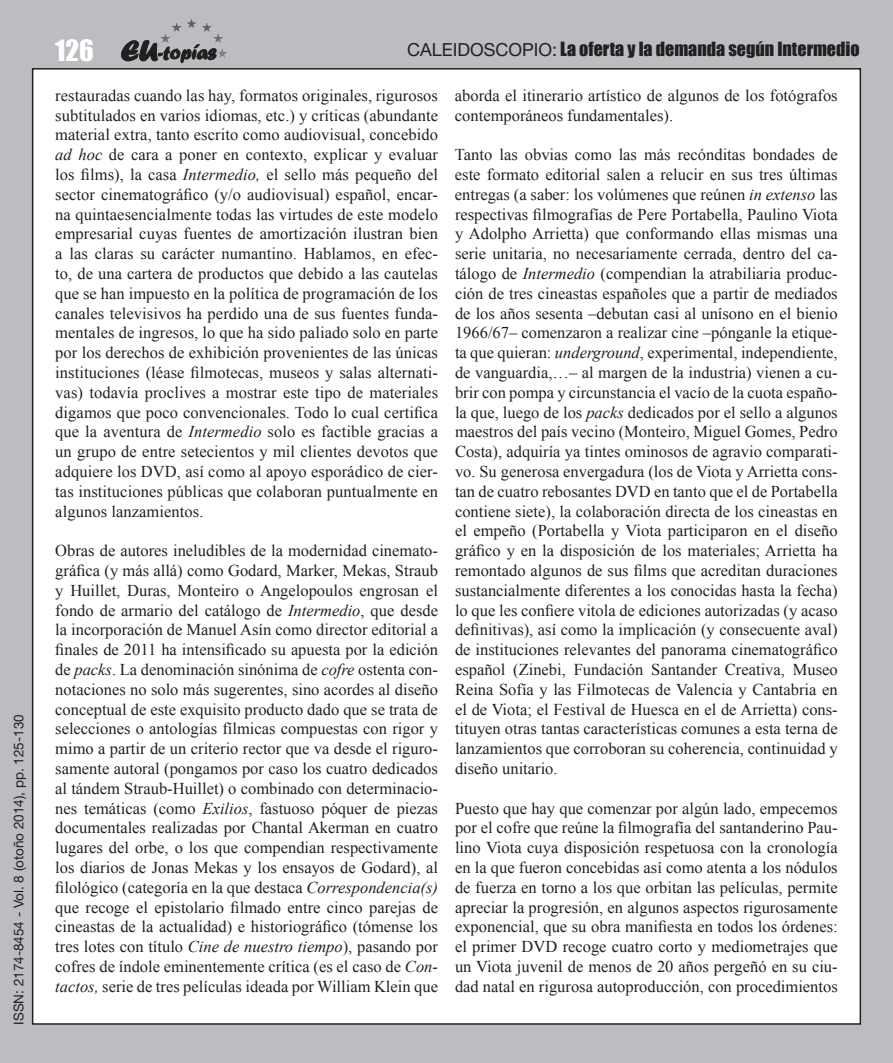
<style>
.page{position:relative;width:893px;height:1063px;background:#bcbdc0}
.page>*{position:absolute;margin:0;border:0;box-sizing:border-box;transform-origin:0 0}
.t1{font:27px "Impact";color:#fff}
.t2{font:18px "Impact";color:#231f20}
.t3{font:16.5px/19.8px "Times New Roman";color:#231f20;text-align:justify}
.t4{font:13.5px "Helvetica Neue";color:#231f20}
.s1{font-family:"Helvetica Neue"}
.s2{font-style:italic}
</style>
<div class="page">
<div style="left:33px;top:69px;width:827px;height:955px;background:#fff"></div>
<svg style="left:121px;top:40px;width:95px;height:23px"></svg>
<hr style="left:161px;top:19px;width:66px;height:1px;background:#58595b">
<hr style="left:161px;top:20px;width:66px;height:1px;background:#59595c">
<hr style="left:161px;top:21px;width:66px;height:1px;background:#5a5a5d">
<hr style="left:161px;top:22px;width:66px;height:1px;background:#5c5c5f">
<hr style="left:161px;top:23px;width:66px;height:1px;background:#5d5d60">
<hr style="left:161px;top:24px;width:66px;height:1px;background:#5f5f62">
<hr style="left:161px;top:25px;width:66px;height:1px;background:#606063">
<hr style="left:161px;top:26px;width:66px;height:1px;background:#626265">
<hr style="left:161px;top:27px;width:66px;height:1px;background:#636366">
<hr style="left:161px;top:28px;width:66px;height:1px;background:#646467">
<hr style="left:161px;top:29px;width:66px;height:1px;background:#656568">
<hr style="left:161px;top:30px;width:66px;height:1px;background:#666669">
<hr style="left:161px;top:31px;width:66px;height:1px;background:#67676a">
<hr style="left:161px;top:32px;width:66px;height:1px;background:#68686b">
<hr style="left:161px;top:33px;width:66px;height:1px;background:#696a6d">
<hr style="left:161px;top:34px;width:66px;height:1px;background:#6a6b6e">
<hr style="left:161px;top:35px;width:66px;height:1px;background:#6c6c6f">
<hr style="left:161px;top:36px;width:66px;height:1px;background:#6c6d70">
<hr style="left:161px;top:37px;width:66px;height:1px;background:#6e6f72">
<hr style="left:161px;top:38px;width:66px;height:1px;background:#6f7073">
<hr style="left:161px;top:39px;width:66px;height:1px;background:#707174">
<hr style="left:161px;top:40px;width:66px;height:1px;background:#717275">
<hr style="left:161px;top:41px;width:66px;height:1px;background:#727376">
<hr style="left:161px;top:42px;width:66px;height:1px;background:#737477">
<hr style="left:161px;top:43px;width:66px;height:1px;background:#747578">
<hr style="left:161px;top:44px;width:66px;height:1px;background:#75777a">
<hr style="left:161px;top:45px;width:66px;height:1px;background:#76787b">
<hr style="left:161px;top:46px;width:66px;height:1px;background:#78797c">
<hr style="left:161px;top:47px;width:66px;height:1px;background:#787a7d">
<hr style="left:161px;top:48px;width:66px;height:1px;background:#7a7c7f">
<hr style="left:161px;top:49px;width:66px;height:1px;background:#7b7d80">
<hr style="left:161px;top:50px;width:66px;height:1px;background:#7b7d80">
<hr style="left:161px;top:51px;width:66px;height:1px;background:#7d7f82">
<hr style="left:161px;top:52px;width:66px;height:1px;background:#7e8083">
<hr style="left:161px;top:53px;width:66px;height:1px;background:#7f8184">
<hr style="left:161px;top:54px;width:66px;height:1px;background:#818386">
<hr style="left:161px;top:55px;width:66px;height:1px;background:#818386">
<hr style="left:161px;top:56px;width:66px;height:1px;background:#828487">
<hr style="left:161px;top:57px;width:66px;height:1px;background:#848689">
<p class="t4" style="left:11px;top:1025px;width:312px;rotate:-90deg">ISSN: 2174-8454 - Vol. 8 (otoño 2014), pp. 125-130</p>
<h1 class="t1" style="left:55px;top:29px;width:40px">126</h1>
<p class="t2" style="left:407px;top:35px;width:454px"><span class="s1">CALEIDOSCOPIO:</span> La oferta y la demanda según Intermedio</p>
<p class="t3" style="left:55px;top:85px;width:384px">restauradas cuando las hay, formatos originales, rigurosos subtitulados en varios idiomas, etc.) y críticas (abundante material extra, tanto escrito como audiovisual, concebido <span class="s2">ad hoc</span> de cara a poner en contexto, explicar y evaluar los films), la casa <span class="s2">Intermedio,</span> el sello más pequeño del sector cinematográfico (y/o audiovisual) español, encar&shy;na quintaesencialmente todas las virtudes de este modelo empresarial cuyas fuentes de amortización ilustran bien a las claras su carácter numantino. Hablamos, en efec&shy;to, de una cartera de productos que debido a las cautelas que se han impuesto en la política de programación de los canales televisivos ha perdido una de sus fuentes funda&shy;mentales de ingresos, lo que ha sido paliado solo en parte por los derechos de exhibición provenientes de las únicas instituciones (léase filmotecas, museos y salas alternati&shy;vas) todavía proclives a mostrar este tipo de materiales digamos que poco convencionales. Todo lo cual certifica que la aventura de <span class="s2">Intermedio</span> solo es factible gracias a un grupo de entre setecientos y mil clientes devotos que adquiere los DVD, así como al apoyo esporádico de cier&shy;tas instituciones públicas que colaboran puntualmente en algunos lanzamientos.</p>
<p class="t3" style="left:55px;top:540px;width:384px">Obras de autores ineludibles de la modernidad cinemato&shy;gráfica (y más allá) como Godard, Marker, Mekas, Straub y Huillet, Duras, Monteiro o Angelopoulos engrosan el fondo de armario del catálogo de <span class="s2">Intermedio</span>, que desde la incorporación de Manuel Asín como director editorial a finales de 2011 ha intensificado su apuesta por la edición de <span class="s2">packs</span>. La denominación sinónima de <span class="s2">cofre</span> ostenta con&shy;notaciones no solo más sugerentes, sino acordes al diseño conceptual de este exquisito producto dado que se trata de selecciones o antologías fílmicas compuestas con rigor y mimo a partir de un criterio rector que va desde el riguro&shy;samente autoral (pongamos por caso los cuatro dedicados al tándem Straub-Huillet) o combinado con determinacio&shy;nes temáticas (como <span class="s2">Exilios</span>, fastuoso póquer de piezas documentales realizadas por Chantal Akerman en cuatro lugares del orbe, o los que compendian respectivamente los diarios de Jonas Mekas y los ensayos de Godard), al filológico (categoría en la que destaca <span class="s2">Correspondencia(s) </span>que recoge el epistolario filmado entre cinco parejas de cineastas de la actualidad) e historiográfico (tómense los tres lotes con título <span class="s2">Cine de nuestro tiempo</span>), pasando por cofres de índole eminentemente crítica (es el caso de <span class="s2">Con&shy;tactos,</span> serie de tres películas ideada por William Klein que</p>
<p class="t3" style="left:455px;top:85px;width:384px">aborda el itinerario artístico de algunos de los fotógrafos contemporáneos fundamentales).</p>
<p class="t3" style="left:455px;top:144px;width:384px">Tanto las obvias como las más recónditas bondades de este formato editorial salen a relucir en sus tres últimas entregas (a saber: los volúmenes que reúnen <span class="s2">in extenso</span> las respectivas filmografías de Pere Portabella, Paulino Viota y Adolpho Arrietta) que conformando ellas mismas una serie unitaria, no necesariamente cerrada, dentro del ca&shy;tálogo de <span class="s2">Intermedio</span> (compendian la atrabiliaria produc&shy;ción de tres cineastas españoles que a partir de mediados de los años sesenta –debutan casi al unísono en el bienio 1966/67– comenzaron a realizar cine –pónganle la etique&shy;ta que quieran: <span class="s2">underground</span>, experimental, independiente, de vanguardia,…– al margen de la industria) vienen a cu&shy;brir con pompa y circunstancia el vacío de la cuota españo&shy;la que, luego de los <span class="s2">packs</span> dedicados por el sello a algunos maestros del país vecino (Monteiro, Miguel Gomes, Pedro Costa), adquiría ya tintes ominosos de agravio comparati&shy;vo. Su generosa envergadura (los de Viota y Arrietta cons&shy;tan de cuatro rebosantes DVD en tanto que el de Portabella contiene siete), la colaboración directa de los cineastas en el empeño (Portabella y Viota participaron en el diseño gráfico y en la disposición de los materiales; Arrietta ha remontado algunos de sus films que acreditan duraciones sustancialmente diferentes a los conocidas hasta la fecha) lo que les confiere vitola de ediciones autorizadas (y acaso definitivas), así como la implicación (y consecuente aval) de instituciones relevantes del panorama cinematográfico español (Zinebi, Fundación Santander Creativa, Museo Reina Sofía y las Filmotecas de Valencia y Cantabria en el de Viota; el Festival de Huesca en el de Arrietta) cons&shy;tituyen otras tantas características comunes a esta terna de lanzamientos que corroboran su coherencia, continuidad y diseño unitario.</p>
<p class="t3" style="left:455px;top:798px;width:384px">Puesto que hay que comenzar por algún lado, empecemos por el cofre que reúne la filmografía del santanderino Pau&shy;lino Viota cuya disposición respetuosa con la cronología en la que fueron concebidas así como atenta a los nódulos de fuerza en torno a los que orbitan las películas, permite apreciar la progresión, en algunos aspectos rigurosamente exponencial, que su obra manifiesta en todos los órdenes: el primer DVD recoge cuatro corto y mediometrajes que un Viota juvenil de menos de 20 años pergeñó en su ciu&shy;dad natal en rigurosa autoproducción, con procedimientos</p>
</div>
